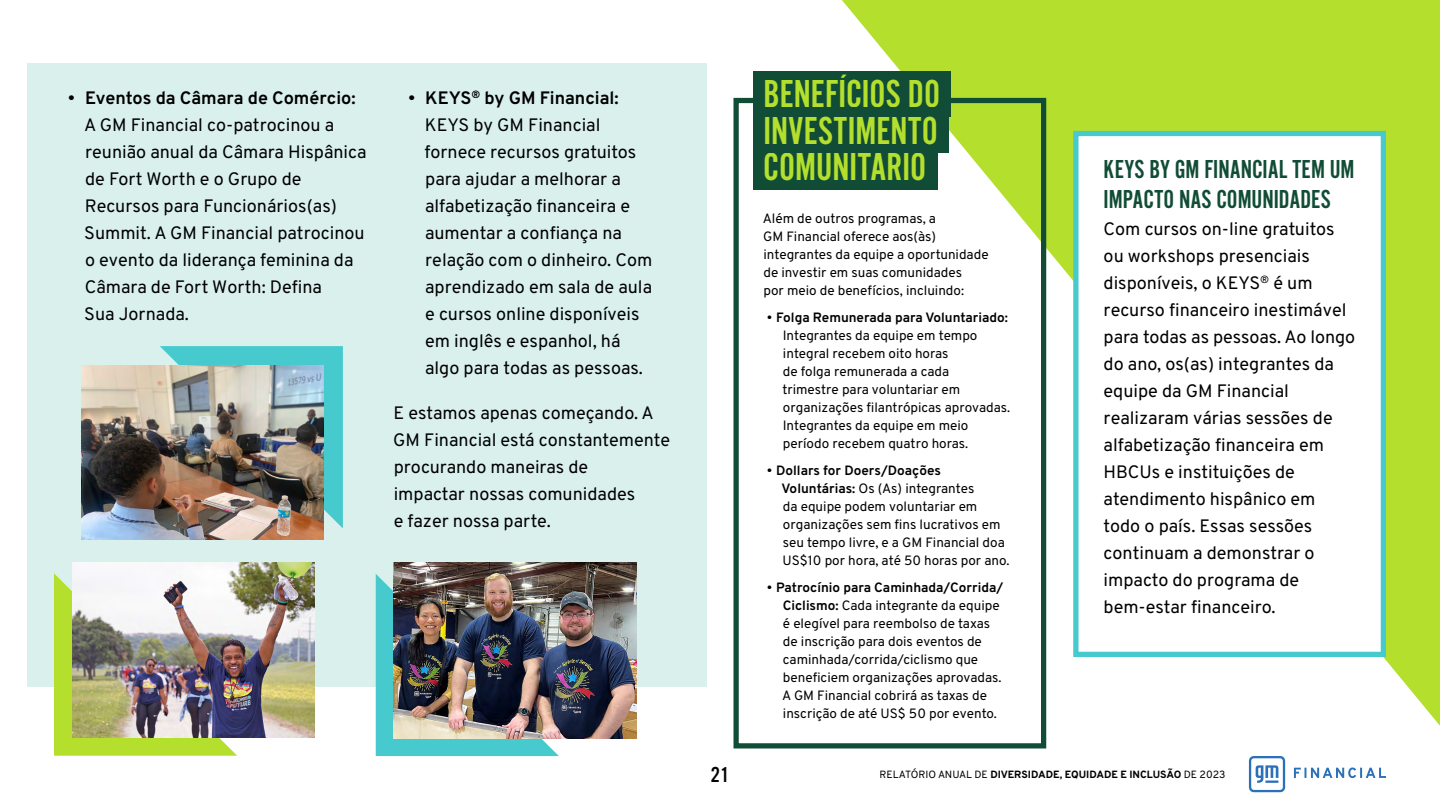
<style>
.page{position:relative;width:1440px;height:810px;background:#fff}
.page>*{position:absolute;margin:0;border:0;box-sizing:border-box;transform-origin:0 0}
.t1{font:40.5px/36.4px "Alternate Got No 2 D";color:#b4df2d}
.t2{font:27px/30px "Alternate Got No 2 D";color:#104c36}
.t3{font:22.5px "Alternate Got No 3 D";color:#000}
.t4{font:18px/27px "Overpass";color:#000}
.t5{font:13.5px/18px "Overpass";color:#000}
.t6{font:800 10.5px "Overpass";color:#000}
.s1{font-weight:700}
.s2{font-weight:400}
</style>
<div class="page">
<div style="left:27px;top:63px;width:679px;height:624px;background:#d9f0ed"></div>
<svg style="left:842px;top:0;width:598px;height:726px"></svg>
<div style="left:734px;top:98px;width:312px;height:650px;border:5px solid #104c36"></div>
<div style="left:1073px;top:131px;width:313px;height:526px;background:#fff;border:5px solid #46cacd"></div>
<svg style="left:376px;top:574px;width:183px;height:182px;background:#53cacb"></svg>
<svg style="left:160px;top:346px;width:183px;height:182px;background:#4eccce"></svg>
<svg style="left:54px;top:573px;width:183px;height:183px;background:#b7e039"></svg>
<svg style="left:1249px;top:756px;width:137px;height:36px"></svg>
<img style="left:394px;top:563px;width:243px;height:175px">
<img style="left:81px;top:365px;width:243px;height:175px">
<img style="left:72px;top:562px;width:243px;height:176px">
<div style="left:753px;top:144px;width:184px;height:45px;background:#104c36"></div>
<div style="left:753px;top:71px;width:198px;height:45px;background:#104c36"></div>
<div style="left:753px;top:108px;width:196px;height:45px;background:#104c36"></div>
<p class="t4" style="left:84px;top:84px;width:284px;text-indent:-16px">• <span class="s1">Eventos da Câmara de Comércio:<br></span>A GM Financial co-patrocinou a reunião anual da Câmara Hispânica de Fort Worth e o Grupo de<br>Recursos para Funcionários(as)<br>Summit. A GM Financial patrocinou o evento da liderança feminina da<br>Câmara de Fort Worth: Defina<br>Sua Jornada.</p>
<p class="t4" style="left:425px;top:84px;width:229px;text-indent:-17px">• <span class="s1">KEYS</span><sup>®</sup> <span class="s1">by GM Financial:<br></span>KEYS by GM Financial fornece recursos gratuitos para ajudar a melhorar a alfabetização financeira e aumentar a confiança na relação com o dinheiro. Com aprendizado em sala de aula e cursos online disponíveis em inglês e espanhol, há algo para todas as pessoas.</p>
<p class="t4" style="left:393px;top:399px;width:278px">E estamos apenas começando. A<br>GM Financial está constantemente procurando maneiras de<br>impactar nossas comunidades<br>e fazer nossa parte.</p>
<h1 class="t1" style="left:763px;top:77px;width:178px">BENEFÍCIOS DO<br>INVESTIMENTO</h1>
<h1 class="t1" style="left:763px;top:150px;width:165px">COMUNITÁRIO</h1>
<p class="t5" style="left:763px;top:210px;width:227px">Além de outros programas, a<br>GM Financial oferece aos(às) integrantes da equipe a oportunidade de investir em suas comunidades<br>por meio de benefícios, incluindo:</p>
<p class="t5" style="left:782px;top:308px;width:229px;text-indent:-16px">• <span class="s1">Folga Remunerada para Voluntariado:<br></span>Integrantes da equipe em tempo integral recebem oito horas<br>de folga remunerada a cada<br>trimestre para voluntariar em organizações filantrópicas aprovadas.<br>Integrantes da equipe em meio período recebem quatro horas.</p>
<p class="t5" style="left:782px;top:461px;width:229px;text-indent:-15px">• <span class="s1">Dollars for Doers/Doações Voluntárias:</span> Os (As) integrantes<br>da equipe podem voluntariar em organizações sem fins lucrativos em seu tempo livre, e a GM Financial doa US$10 por hora, até 50 horas por ano.</p>
<p class="t5" style="left:782px;top:578px;width:222px;text-indent:-16px">• <span class="s1">Patrocínio para Caminhada/Corrida/ Ciclismo:</span> Cada integrante da equipe é elegível para reembolso de taxas de inscrição para dois eventos de caminhada/corrida/ciclismo que beneficiem organizações aprovadas.<br>A GM Financial cobrirá as taxas de inscrição de até US$ 50 por evento.</p>
<h2 class="t2" style="left:1104px;top:155px;width:252px">KEYS BY GM FINANCIAL TEM UM<br>IMPACTO NAS COMUNIDADES</h2>
<p class="t4" style="left:1104px;top:215px;width:253px">Com cursos on-line gratuitos ou workshops presenciais disponíveis, o KEYS<sup>®</sup> é um recurso financeiro inestimável para todas as pessoas. Ao longo do ano, os(as) integrantes da equipe da GM Financial realizaram várias sessões de alfabetização financeira em<br>HBCUs e instituições de atendimento hispânico em todo o país. Essas sessões continuam a demonstrar o impacto do programa de bem-estar financeiro.</p>
<p class="t3" style="left:711px;top:762px;width:20px">21</p>
<p class="t6" style="left:880px;top:768px;width:347px"><span class="s2">RELATÓRIO ANUAL DE</span> DIVERSIDADE, EQUIDADE E INCLUSÃO <span class="s2">DE 2023</span></p>
</div>
